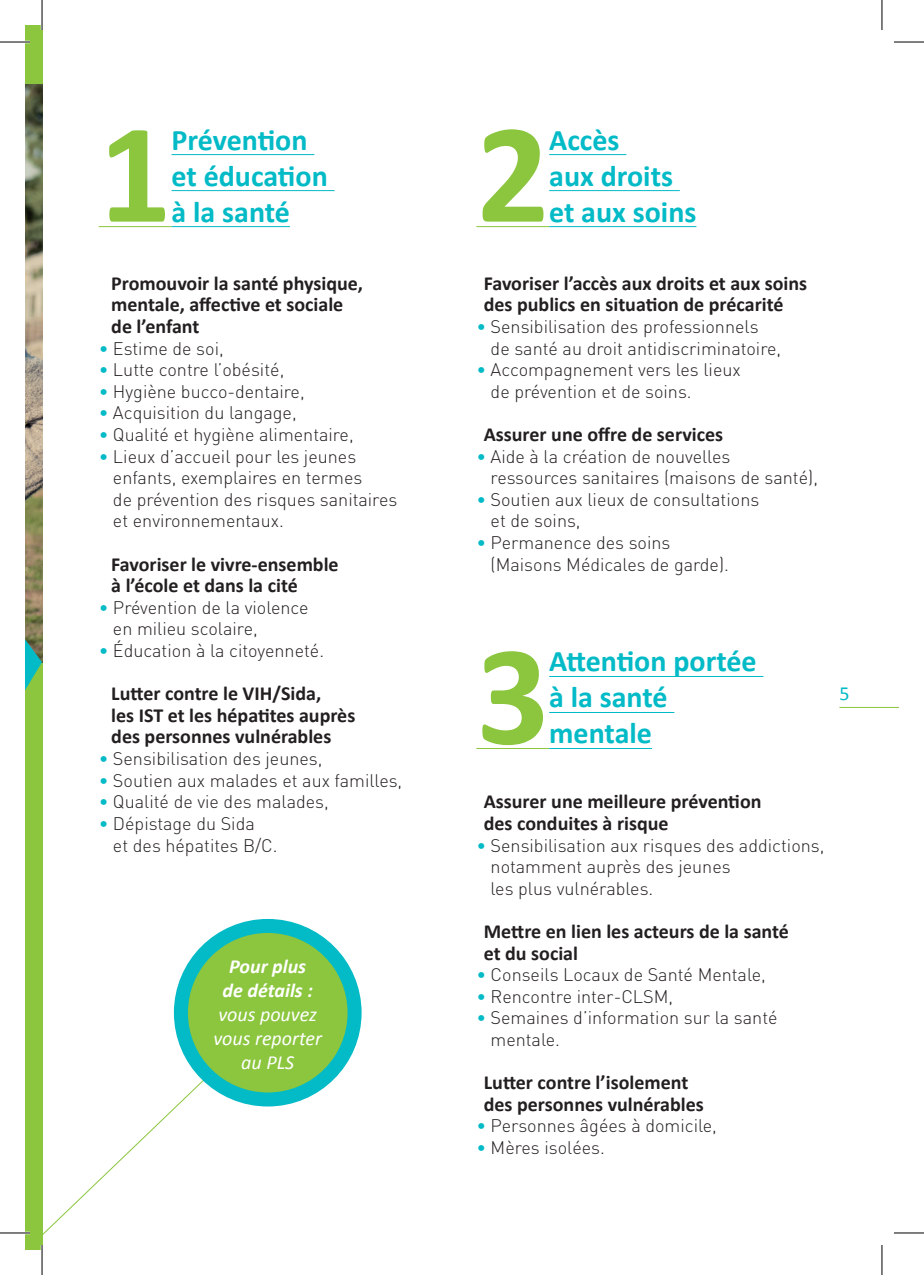
<style>
.page{position:relative;width:924px;height:1275px;background:#fff}
.page>*{position:absolute;margin:0;border:0;box-sizing:border-box;transform-origin:0 0}
.t1{font:700 143.4px "Calibri";color:#8bc63e}
.t2{font:700 30px/36px "Calibri";color:#03bac7}
.t3{font:700 20px/21.6px "Calibri";color:#231f20}
.t4{font:italic 20px/24px "Calibri";color:#fff;text-align:center}
.t5{font:italic 700 20px/24px "Calibri";color:#fff;text-align:center}
.t6{font:20px "Calibri";color:#03bac7}
.t7{font:300 18px/21.6px "DIN";color:#231f20}
.s1{color:#03bac7}
</style>
<div class="page">
<svg style="left:42px;top:1048px;width:194px;height:197px"></svg>
<div style="left:25px;top:25px;width:17px;height:1225px;background:#8bc63e"></div>
<img style="left:25px;top:85px;width:17px;height:554px">
<svg style="left:25px;top:639px;width:17px;height:51px"></svg>
<hr style="left:476px;top:226px;width:73px;height:1px;background:#8bc63e">
<hr style="left:549px;top:154px;width:77px;height:1px;background:#03bac7">
<hr style="left:549px;top:190px;width:130px;height:1px;background:#03bac7">
<hr style="left:549px;top:226px;width:147px;height:1px;background:#03bac7">
<hr style="left:476px;top:748px;width:73px;height:1px;background:#8bc63e">
<hr style="left:549px;top:676px;width:214px;height:1px;background:#03bac7">
<hr style="left:549px;top:712px;width:125px;height:1px;background:#03bac7">
<hr style="left:549px;top:748px;width:102px;height:1px;background:#03bac7">
<hr style="left:99px;top:226px;width:72px;height:1px;background:#8bc63e">
<hr style="left:171px;top:154px;width:143px;height:1px;background:#03bac7">
<hr style="left:171px;top:190px;width:163px;height:1px;background:#03bac7">
<hr style="left:171px;top:226px;width:119px;height:1px;background:#03bac7">
<div style="left:181px;top:926px;width:173px;height:173px;background:#8bc63e;border-radius:50%"></div>
<div style="left:174px;top:919px;width:187px;height:187px;border:14px solid #03bac7;border-radius:50%"></div>
<hr style="left:839px;top:707px;width:59px;height:1px;background:#8bc63e">
<hr style="left:0;top:41px;width:30px;height:2px;background:#fff">
<hr style="left:0;top:1231px;width:30px;height:3px;background:#fff">
<hr style="left:41px;top:0;width:2px;height:30px;background:#fff">
<hr style="left:41px;top:1245px;width:2px;height:30px;background:#fff">
<hr style="left:0;top:42px;width:30px;height:1px;background:#000">
<hr style="left:893px;top:42px;width:30px;height:1px;background:#000">
<hr style="left:0;top:1232px;width:30px;height:1px;background:#000">
<hr style="left:893px;top:1232px;width:30px;height:1px;background:#000">
<hr style="left:42px;top:0;width:1px;height:30px;background:#000">
<hr style="left:42px;top:1245px;width:1px;height:30px;background:#000">
<hr style="left:881px;top:0;width:1px;height:30px;background:#000">
<hr style="left:881px;top:1245px;width:1px;height:30px;background:#000">
<h1 class="t1" style="left:99px;top:85px;width:74px">1</h1>
<h2 class="t2" style="left:171px;top:120px;width:158px">Prévention et éducation à la santé</h2>
<p class="t3" style="left:111px;top:271px;width:253px">Promouvoir la santé physique, mentale, affective et sociale de l’enfant</p>
<p class="t7" style="left:99px;top:337px;width:126px"><span class="s1">•</span> Estime de soi,</p>
<p class="t7" style="left:99px;top:359px;width:187px"><span class="s1">•</span> Lutte contre l’obésité,</p>
<p class="t7" style="left:99px;top:380px;width:207px"><span class="s1">•</span> Hygiène bucco-dentaire,</p>
<p class="t7" style="left:99px;top:402px;width:199px"><span class="s1">•</span> Acquisition du langage,</p>
<p class="t7" style="left:99px;top:423px;width:256px"><span class="s1">•</span> Qualité et hygiène alimentaire,</p>
<p class="t7" style="left:113px;top:445px;width:286px;text-indent:-14px"><span class="s1">•</span> Lieux d’accueil pour les jeunes enfants, exemplaires en termes<br>de prévention des risques sanitaires et environnementaux.</p>
<p class="t3" style="left:111px;top:552px;width:229px">Favoriser le vivre-ensemble à l’école et dans la cité</p>
<p class="t7" style="left:113px;top:596px;width:197px;text-indent:-14px"><span class="s1">•</span> Prévention de la violence en milieu scolaire,</p>
<p class="t7" style="left:99px;top:639px;width:227px"><span class="s1">•</span> Éducation à la citoyenneté.</p>
<p class="t3" style="left:111px;top:682px;width:245px">Lutter contre le VI H/Sida,<br>les IST et les hépatites auprès des personnes vulnérables</p>
<p class="t7" style="left:99px;top:747px;width:225px"><span class="s1">•</span> Sensibilisation des jeunes,</p>
<p class="t7" style="left:99px;top:769px;width:305px"><span class="s1">•</span> Soutien aux malades et aux familles,</p>
<p class="t7" style="left:99px;top:791px;width:231px"><span class="s1">•</span> Qualité de vie des malades,</p>
<p class="t7" style="left:113px;top:812px;width:166px;text-indent:-14px"><span class="s1">•</span> Dépistage du Sida<br>et des hépatites B/C.</p>
<p class="t5" style="left:222px;top:953px;width:92px">Pour plus de détails :</p>
<p class="t4" style="left:213px;top:1001px;width:110px">vous pouvez vous reporter au PLS</p>
<h1 class="t1" style="left:476px;top:85px;width:74px">2</h1>
<h2 class="t2" style="left:549px;top:120px;width:149px">Accès<br>aux droits et aux soins</h2>
<p class="t3" style="left:483px;top:271px;width:325px">Favoriser l’accès aux droits et aux soins des publics en situation de précarité</p>
<p class="t7" style="left:490px;top:315px;width:292px;text-indent:-14px"><span class="s1">•</span> Sensibilisation des professionnels de santé au droit antidiscriminatoire,</p>
<p class="t7" style="left:490px;top:359px;width:251px;text-indent:-14px"><span class="s1">•</span> Accompagnement vers les lieux de prévention et de soins.</p>
<p class="t3" style="left:483px;top:422px;width:241px">Assurer une offre de services</p>
<p class="t7" style="left:490px;top:445px;width:329px;text-indent:-14px"><span class="s1">•</span> Aide à la création de nouvelles ressources sanitaires (maisons de santé),</p>
<p class="t7" style="left:490px;top:488px;width:270px;text-indent:-14px"><span class="s1">•</span> Soutien aux lieux de consultations et de soins,</p>
<p class="t7" style="left:490px;top:531px;width:240px;text-indent:-14px"><span class="s1">•</span> Permanence des soins (Maisons Médicales de garde).</p>
<h1 class="t1" style="left:476px;top:607px;width:74px">3</h1>
<h2 class="t2" style="left:549px;top:642px;width:209px">Attention portée à la santé mentale</h2>
<p class="t6" style="left:839px;top:681px;width:12px">5</p>
<p class="t3" style="left:483px;top:790px;width:279px">Assurer une meilleure prévention des conduites à risque</p>
<p class="t7" style="left:490px;top:834px;width:335px;text-indent:-14px"><span class="s1">•</span> Sensibilisation aux risques des addictions, notamment auprès des jeunes<br>les plus vulnérables.</p>
<p class="t3" style="left:483px;top:919px;width:306px">Mettre en lien les acteurs de la santé et du social</p>
<p class="t7" style="left:476px;top:963px;width:291px"><span class="s1">•</span> Conseils Locaux de Santé Mentale,</p>
<p class="t7" style="left:476px;top:985px;width:198px"><span class="s1">•</span> Rencontre inter-CLSM,</p>
<p class="t7" style="left:490px;top:1007px;width:288px;text-indent:-14px"><span class="s1">•</span> Semaines d’information sur la santé mentale.</p>
<p class="t3" style="left:483px;top:1070px;width:221px">Lutter contre l’isolement des personnes vulnérables</p>
<p class="t7" style="left:476px;top:1115px;width:242px"><span class="s1">•</span> Personnes âgées à domicile,</p>
<p class="t7" style="left:476px;top:1136px;width:130px"><span class="s1">•</span> Mères isolées.</p>
</div>
